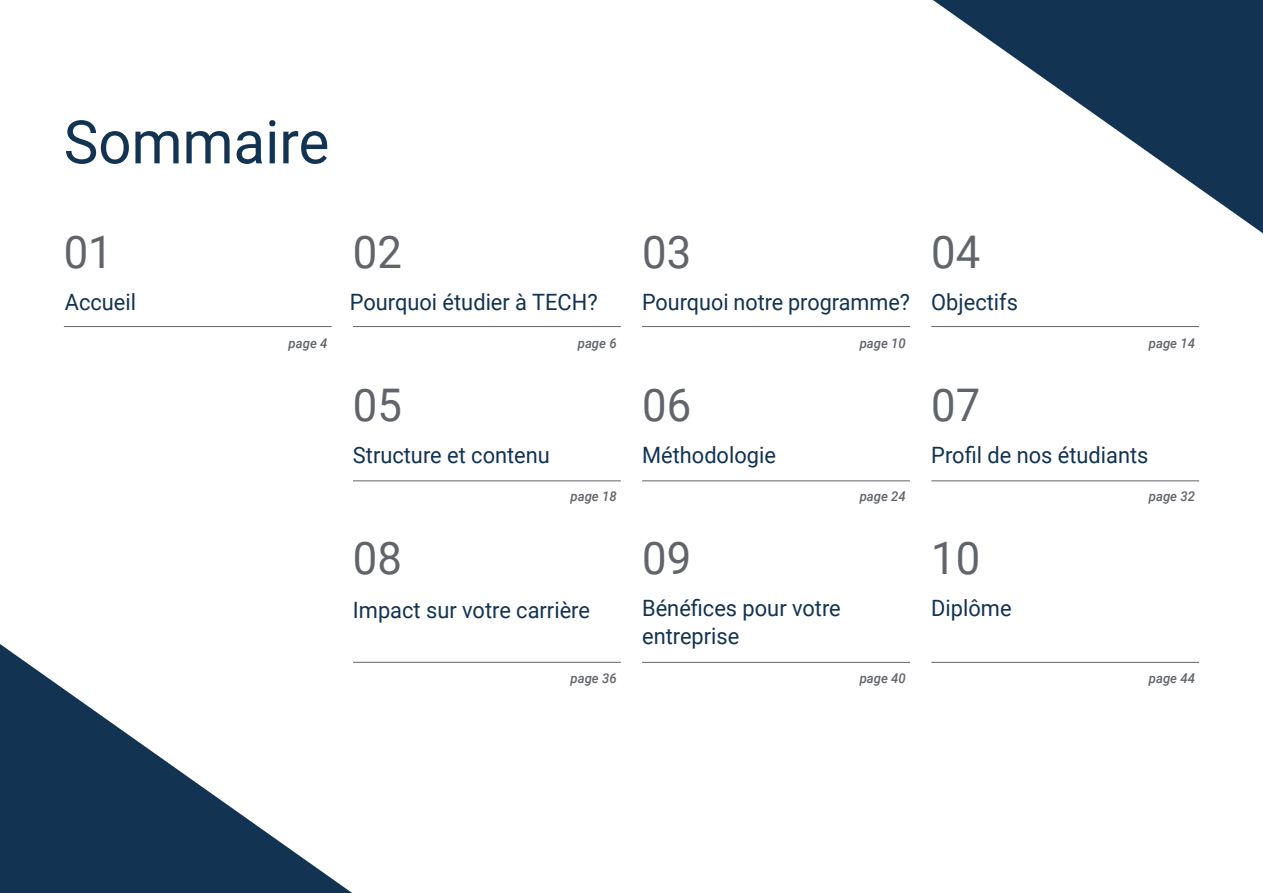
<style>
.page{position:relative;width:1263px;height:893px;background:#fff}
.page>*{position:absolute;margin:0;border:0;box-sizing:border-box;transform-origin:0 0}
.t1{font:60px "Roboto";color:#123352}
.t2{font:45px "Roboto";color:#61646a}
.t3{font:22.5px/28.5px "Roboto";color:#123352}
.t4{font:22.5px "Roboto";color:#123352;scale:.96 1}
.t5{font:italic 500 13.5px "Roboto";color:#61646a}
</style>
<div class="page">
<hr style="left:64px;top:326px;width:268px;height:1px;background:#61646a">
<hr style="left:353px;top:480px;width:268px;height:1px;background:#61646a">
<hr style="left:353px;top:326px;width:268px;height:1px;background:#61646a">
<hr style="left:642px;top:480px;width:268px;height:1px;background:#61646a">
<hr style="left:353px;top:662px;width:268px;height:1px;background:#61646a">
<hr style="left:642px;top:662px;width:268px;height:1px;background:#61646a">
<hr style="left:931px;top:662px;width:268px;height:1px;background:#61646a">
<hr style="left:642px;top:326px;width:268px;height:1px;background:#61646a">
<hr style="left:931px;top:480px;width:268px;height:1px;background:#61646a">
<hr style="left:931px;top:326px;width:268px;height:1px;background:#61646a">
<svg style="left:0;top:644px;width:352px;height:249px"></svg>
<svg style="left:933px;top:0;width:330px;height:233px"></svg>
<h1 class="t1" style="left:64px;top:100px;width:267px">Sommaire</h1>
<h2 class="t2" style="left:64px;top:220px;width:51px">01</h2>
<h2 class="t2" style="left:353px;top:220px;width:51px">02</h2>
<h2 class="t2" style="left:642px;top:220px;width:51px">03</h2>
<h2 class="t2" style="left:931px;top:220px;width:51px">04</h2>
<p class="t3" style="left:65px;top:287px;width:73px">Accueil</p>
<p class="t3" style="left:931px;top:287px;width:88px">Objectifs</p>
<p class="t3" style="left:350px;top:287px;width:249px">Pourquoi étudier à TECH?</p>
<p class="t4" style="left:642px;top:286px;width:280px">Pourquoi notre programme?</p>
<p class="t5" style="left:289px;top:333px;width:40px">page 4</p>
<h2 class="t2" style="left:353px;top:373px;width:51px">05</h2>
<p class="t5" style="left:578px;top:333px;width:40px">page 6</p>
<h2 class="t2" style="left:642px;top:373px;width:51px">06</h2>
<p class="t5" style="left:860px;top:333px;width:48px">page 10</p>
<h2 class="t2" style="left:931px;top:373px;width:51px">07</h2>
<p class="t5" style="left:1149px;top:333px;width:48px">page 14</p>
<p class="t3" style="left:353px;top:440px;width:198px">Structure et contenu</p>
<p class="t5" style="left:570px;top:487px;width:48px">page 18</p>
<p class="t3" style="left:642px;top:440px;width:135px">Méthodologie</p>
<p class="t3" style="left:931px;top:440px;width:219px">Profil de nos étudiants</p>
<p class="t5" style="left:860px;top:487px;width:48px">page 24</p>
<p class="t5" style="left:1149px;top:487px;width:48px">page 32</p>
<h2 class="t2" style="left:353px;top:526px;width:51px">08</h2>
<h2 class="t2" style="left:642px;top:527px;width:51px">09</h2>
<h2 class="t2" style="left:931px;top:527px;width:51px">10</h2>
<p class="t3" style="left:353px;top:594px;width:238px">Impact sur votre carrière</p>
<p class="t3" style="left:642px;top:593px;width:200px">Bénéfices pour votre entreprise</p>
<p class="t3" style="left:931px;top:593px;width:82px">Diplôme</p>
<p class="t5" style="left:570px;top:669px;width:48px">page 36</p>
<p class="t5" style="left:860px;top:669px;width:48px">page 40</p>
<p class="t5" style="left:1149px;top:669px;width:48px">page 44</p>
</div>
